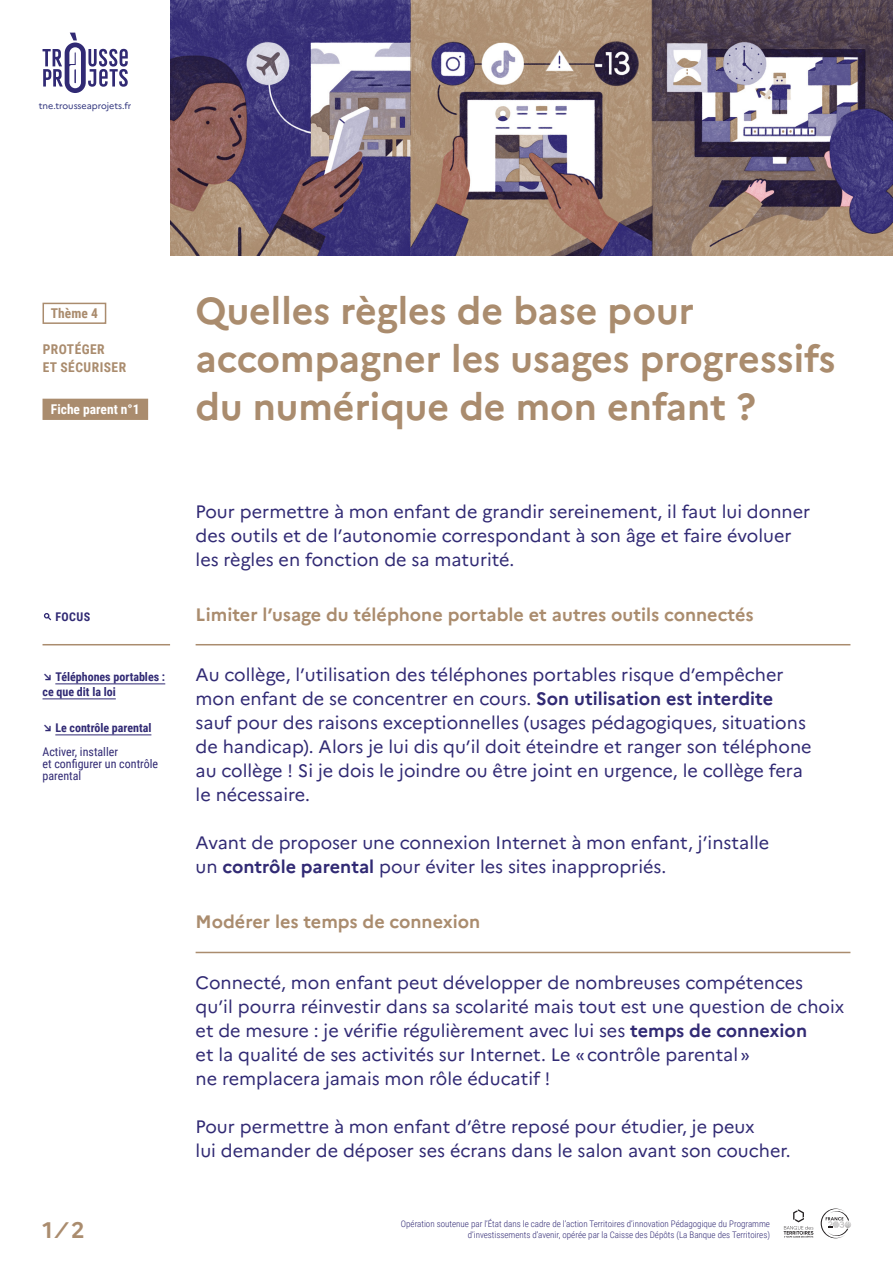
<style>
.page{position:relative;width:893px;height:1263px;background:#fff}
.page>*{position:absolute;margin:0;border:0;box-sizing:border-box;transform-origin:0 0}
.t1{font:700 37.5px/48px "Marianne";color:#aa8c6e}
.t2{font:700 22.5px "Marianne";color:#aa8c6e}
.t3{font:18px/24px "Marianne";color:#312a74}
.t4{font:700 18px "Marianne";color:#aa8c6e}
.t5{font:700 13.5px/18px "Roboto Condensed";letter-spacing:.035em;color:#aa8c6e}
.t6{font:700 13.5px "Roboto Condensed";color:#fff}
.t7{font:700 12px "Roboto Condensed";color:#312a74}
.t8{font:12px/12px "Roboto Condensed";color:#312a74}
.t9{font:300 9px/10.5px "Roboto Condensed";color:#312a74;text-align:right}
.t10{font:9px "Marianne";color:#2e327c}
.s1{font-family:"Marianne"}
.s2{font-weight:700}
</style>
<div class="page">
<svg style="left:43px;top:33px;width:85px;height:60px"></svg>
<svg style="left:784px;top:1209px;width:29px;height:28px"></svg>
<svg style="left:821px;top:1208px;width:30px;height:30px"></svg>
<hr style="left:196px;top:644px;width:654px;height:1px;background:#aa8c6e">
<hr style="left:43px;top:644px;width:127px;height:1px;background:#aa8c6e">
<hr style="left:55px;top:683px;width:110px;height:1px;background:#312a74">
<hr style="left:43px;top:698px;width:73px;height:1px;background:#312a74">
<hr style="left:55px;top:734px;width:96px;height:1px;background:#312a74">
<svg style="left:44px;top:613px;width:7px;height:7px"></svg>
<div style="left:43px;top:399px;width:105px;height:21px;background:#aa8c6e"></div>
<img style="left:170px;top:0;width:723px;height:255px">
<hr style="left:196px;top:952px;width:654px;height:1px;background:#aa8c6e">
<div style="left:43px;top:303px;width:63px;height:21px;border:2px solid #aa8c6e"></div>
<p class="t10" style="left:39px;top:100px;width:94px">tne.trousseaprojets.fr</p>
<p class="t5" style="left:51px;top:304px;width:48px">Thème 4</p>
<p class="t5" style="left:43px;top:340px;width:85px">PROTÉGER<br>ET SÉCURISER</p>
<p class="t6" style="left:51px;top:400px;width:90px">Fiche parent n°1</p>
<p class="t1" style="left:196px;top:286px;width:642px">Quelles règles de base pour accompagner les usages progressifs du numérique de mon enfant ?</p>
<p class="t3" style="left:196px;top:499px;width:616px">Pour permettre à mon enfant de grandir sereinement, il faut lui donner des outils et de l’autonomie correspondant à son âge et faire évoluer les règles en fonction de sa maturité.</p>
<p class="t7" style="left:55px;top:608px;width:36px">FOCUS</p>
<p class="t4" style="left:196px;top:603px;width:560px">Limiter l’usage du téléphone portable et autres outils connectés</p>
<p class="t7" style="left:43px;top:669px;width:124px"><span class="s1">↘</span> Téléphones portables :</p>
<p class="t7" style="left:43px;top:684px;width:75px">ce que dit la loi</p>
<p class="t7" style="left:43px;top:720px;width:110px"><span class="s1">↘</span> Le contrôle parental</p>
<p class="t8" style="left:43px;top:746px;width:117px">Activer, installer<br>et configurer un contrôle parental</p>
<p class="t2" style="left:43px;top:1216px;width:44px">1 ⁄ 2</p>
<p class="t3" style="left:196px;top:663px;width:617px">Au collège, l’utilisation des téléphones portables risque d’empêcher mon enfant de se concentrer en cours. <span class="s2">Son utilisation est interdite </span>sauf pour des raisons exceptionnelles (usages pédagogiques, situations de handicap). Alors je lui dis qu’il doit éteindre et ranger son téléphone au collège ! Si je dois le joindre ou être joint en urgence, le collège fera le nécessaire.</p>
<p class="t3" style="left:196px;top:831px;width:575px">Avant de proposer une connexion Internet à mon enfant, j’installe un <span class="s2">contrôle parental</span> pour éviter les sites inappropriés.</p>
<p class="t4" style="left:196px;top:911px;width:286px">Modérer les temps de connexion</p>
<p class="t3" style="left:196px;top:971px;width:650px">Connecté, mon enfant peut développer de nombreuses compétences qu’il pourra réinvestir dans sa scolarité mais tout est une question de choix et de mesure : je vérifie régulièrement avec lui ses <span class="s2">temps de connexion<br></span>et la qualité de ses activités sur Internet. Le «contrôle parental»<br>ne remplacera jamais mon rôle éducatif !</p>
<p class="t3" style="left:196px;top:1115px;width:597px">Pour permettre à mon enfant d’être reposé pour étudier, je peux<br>lui demander de déposer ses écrans dans le salon avant son coucher.</p>
<p class="t9" style="left:401px;top:1218px;width:371px">Opération soutenue par l’État dans le cadre de l’action Territoires d’innovation Pédagogique du Programme d’investissements d’avenir, opérée par la Caisse des Dépôts (La Banque des Territoires)</p>
</div>
